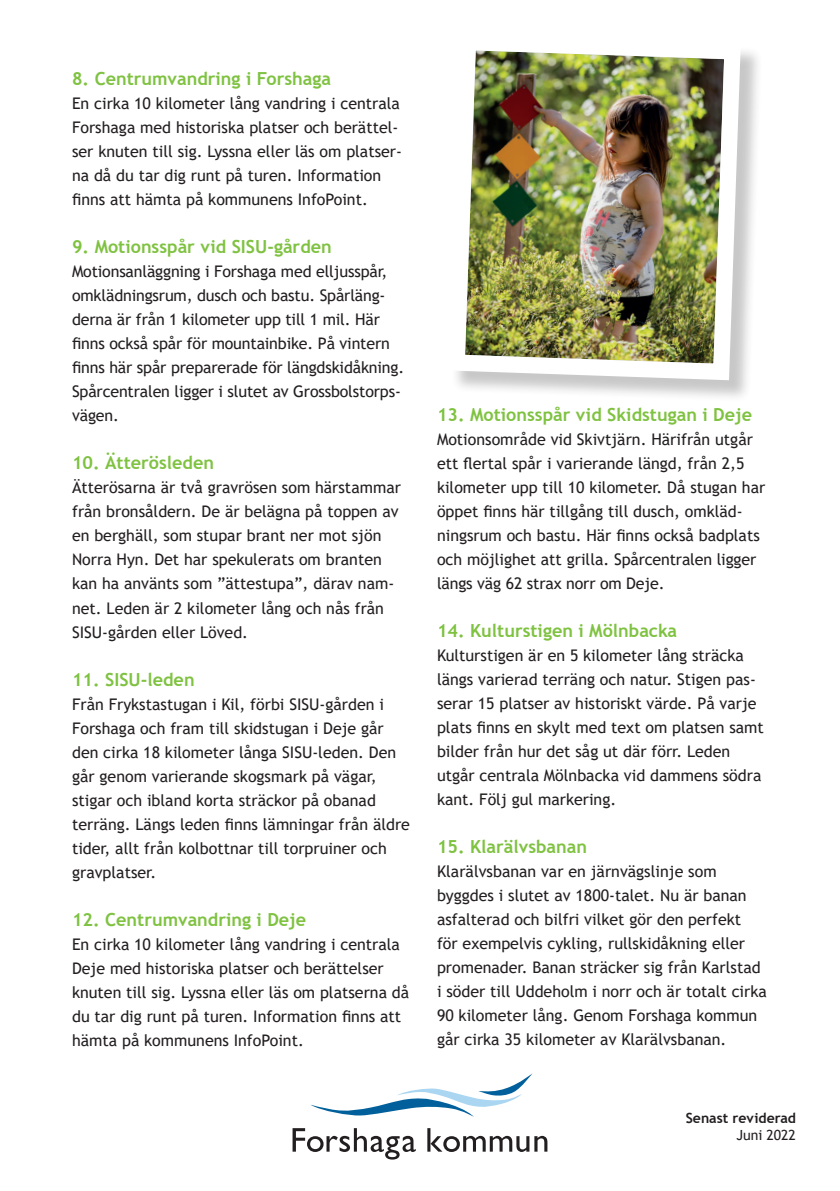
<style>
.page{position:relative;width:840px;height:1191px;background:#fff}
.page>*{position:absolute;margin:0;border:0;box-sizing:border-box;transform-origin:0 0}
.t1{font:700 18px "Trebuchet MS";color:#7fc241}
.t2{font:16px/24px "Trebuchet MS";color:#231f20}
.t3{font:700 14px "Trebuchet MS";color:#231f20}
.t4{font:14px "Trebuchet MS";color:#231f20}
</style>
<div class="page">
<svg style="left:292px;top:1128px;width:123px;height:31px"></svg>
<svg style="left:427px;top:1128px;width:120px;height:24px"></svg>
<svg style="left:310px;top:1073px;width:222px;height:44px"></svg>
<div style="left:451px;top:37px;width:311px;height:365px;background:#231f20;opacity:.25"></div>
<img style="left:451px;top:37px;width:297px;height:351px">
<p class="t1" style="left:72px;top:68px;width:260px">8. Centrumvandring i Forshaga</p>
<p class="t2" style="left:72px;top:91px;width:331px">En cirka 10 kilometer lång vandring i centrala Forshaga med historiska platser och berättel&shy;ser knuten till sig. Lyssna eller läs om platser&shy;na då du tar dig runt på turen. Information finns att hämta på kommunens InfoPoint.</p>
<p class="t1" style="left:72px;top:236px;width:261px">9. Motionsspår vid SISU-gården</p>
<p class="t2" style="left:72px;top:259px;width:333px">Motionsanläggning i Forshaga med elljusspår, omklädningsrum, dusch och bastu. Spårläng&shy;derna är från 1 kilometer upp till 1 mil. Här finns också spår för mountainbike. På vintern finns här spår preparerade för längdskidåkning.<br>Spårcentralen ligger i slutet av Grossbolstorps&shy;vägen.</p>
<p class="t1" style="left:72px;top:452px;width:143px">10. Ätterösleden</p>
<p class="t2" style="left:72px;top:475px;width:330px">Ätterösarna är två gravrösen som härstammar från bronsåldern. De är belägna på toppen av en berghäll, som stupar brant ner mot sjön Norra Hyn. Det har spekulerats om branten kan ha använts som ”ättestupa”, därav nam&shy;net. Leden är 2 kilometer lång och nås från SISU-gården eller Löved.</p>
<p class="t1" style="left:72px;top:668px;width:124px">11. SISU-leden</p>
<p class="t2" style="left:72px;top:691px;width:339px">Från Frykstastugan i Kil, förbi SISU-gården i Forshaga och fram till skidstugan i Deje går den cirka 18 kilometer långa SISU-leden. Den går genom varierande skogsmark på vägar, stigar och ibland korta sträckor på obanad terräng. Längs leden finns lämningar från äldre tider, allt från kolbottnar till torpruiner och gravplatser.</p>
<p class="t1" style="left:72px;top:908px;width:235px">12. Centrumvandring i Deje</p>
<p class="t2" style="left:72px;top:931px;width:338px">En cirka 10 kilometer lång vandring i centrala Deje med historiska platser och berättelser knuten till sig. Lyssna eller läs om platserna då du tar dig runt på turen. Information finns att hämta på kommunens InfoPoint.</p>
<p class="t1" style="left:437px;top:403px;width:316px">13. Motionsspår vid Skidstugan i Deje</p>
<p class="t2" style="left:437px;top:427px;width:329px">Motionsområde vid Skivtjärn. Härifrån utgår ett flertal spår i varierande längd, från 2,5 kilometer upp till 10 kilometer. Då stugan har öppet finns här tillgång till dusch, omkläd&shy;ningsrum och bastu. Här finns också badplats och möjlighet att grilla. Spårcentralen ligger längs väg 62 strax norr om Deje.</p>
<p class="t1" style="left:437px;top:619px;width:241px">14. Kulturstigen i Mölnbacka</p>
<p class="t2" style="left:437px;top:643px;width:328px">Kulturstigen är en 5 kilometer lång sträcka längs varierad terräng och natur. Stigen pas&shy;serar 15 platser av historiskt värde. På varje plats finns en skylt med text om platsen samt bilder från hur det såg ut där förr. Leden utgår centrala Mölnbacka vid dammens södra kant. Följ gul markering.</p>
<p class="t1" style="left:437px;top:835px;width:151px">15. Klarälvsbanan</p>
<p class="t2" style="left:437px;top:859px;width:331px">Klarälvsbanan var en järnvägslinje som byggdes i slutet av 1800-talet. Nu är banan asfalterad och bilfri vilket gör den perfekt<br>för exempelvis cykling, rullskidåkning eller promenader. Banan sträcker sig från Karlstad i söder till Uddeholm i norr och är totalt cirka 90 kilometer lång. Genom Forshaga kommun går cirka 35 kilometer av Klarälvsbanan.</p>
<p class="t3" style="left:685px;top:1109px;width:112px">Senast reviderad</p>
<p class="t4" style="left:736px;top:1126px;width:61px">Juni 2022</p>
</div>
